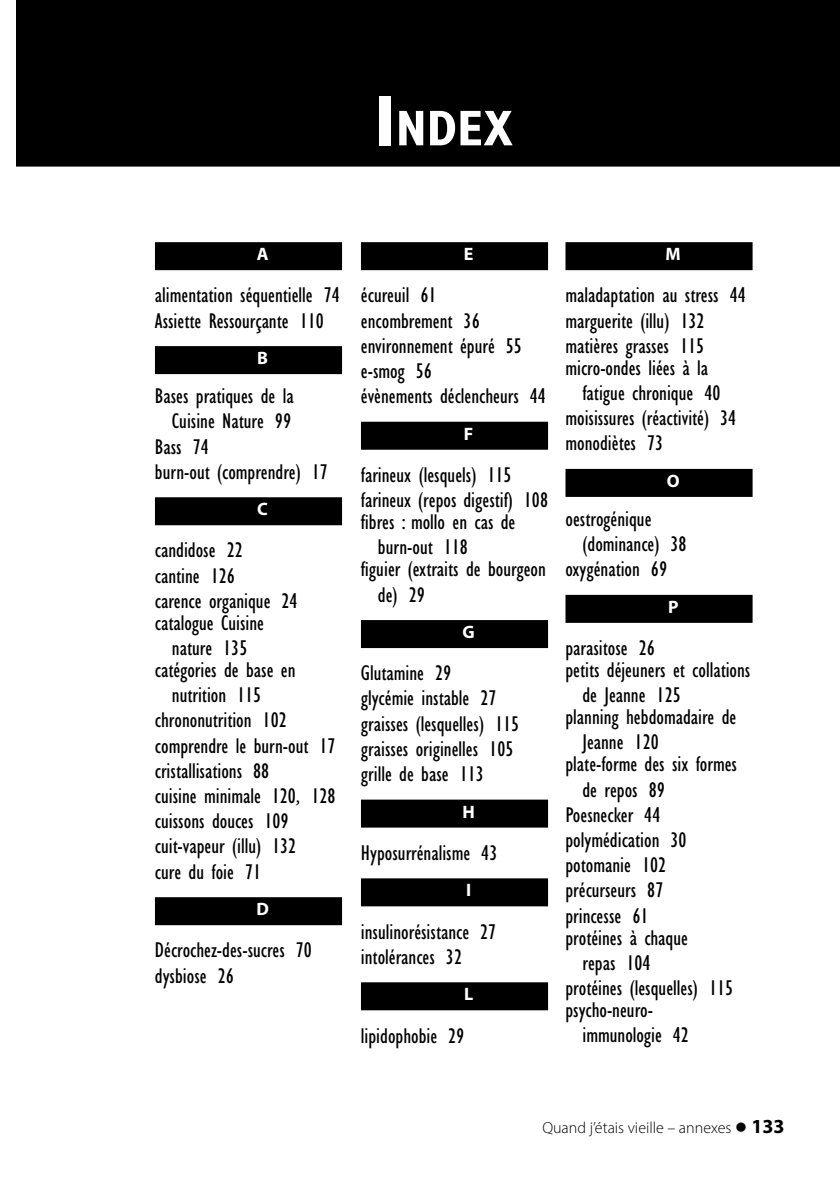
<style>
.page{position:relative;width:840px;height:1190px;background:#fff}
.page>*{position:absolute;margin:0;border:0;box-sizing:border-box;transform-origin:0 0}
.t1{font:700 condensed 50.4px "Gill Sans MT Pro";color:#fff}
.t2{font:condensed 22px/25.2px "Gill Sans MT Pro";color:#000}
.t3{font:700 18px "Myriad Pro";color:#fff}
.t4{font:300 16px "Myriad Pro";color:#000}
.s1{font-size:72px}
.s2{font-family:"Minion Pro";font-style:italic;font-stretch:normal;font-size:21px}
.s3{font-weight:700;font-size:20px}
</style>
<div class="page">
<div style="left:16px;top:0;width:824px;height:167px;background:#000"></div>
<div style="left:155px;top:242px;width:187px;height:28px;background:#000"></div>
<div style="left:155px;top:346px;width:187px;height:28px;background:#000"></div>
<div style="left:155px;top:497px;width:187px;height:28px;background:#000"></div>
<div style="left:155px;top:897px;width:187px;height:28px;background:#000"></div>
<div style="left:361px;top:242px;width:187px;height:28px;background:#000"></div>
<div style="left:361px;top:422px;width:187px;height:28px;background:#000"></div>
<div style="left:361px;top:620px;width:187px;height:28px;background:#000"></div>
<div style="left:361px;top:800px;width:187px;height:28px;background:#000"></div>
<div style="left:361px;top:878px;width:187px;height:28px;background:#000"></div>
<div style="left:361px;top:982px;width:187px;height:28px;background:#000"></div>
<div style="left:566px;top:242px;width:187px;height:28px;background:#000"></div>
<div style="left:566px;top:469px;width:187px;height:28px;background:#000"></div>
<div style="left:566px;top:595px;width:187px;height:28px;background:#000"></div>
<h1 class="t1" style="left:375px;top:98px;width:140px"><span class="s1">I</span>NDEX</h1>
<p class="t3" style="left:257px;top:248px;width:13px">A</p>
<p class="t2" style="left:155px;top:285px;width:186px">alimentation séquentielle 74<br>Assiette Ressourçante 110</p>
<p class="t3" style="left:257px;top:352px;width:12px">B</p>
<p class="t2" style="left:155px;top:386px;width:140px">Bases pratiques de la</p>
<p class="t2" style="left:172px;top:411px;width:121px">Cuisine Nature 99</p>
<p class="t2" style="left:155px;top:436px;width:55px">Bass 74</p>
<p class="t2" style="left:155px;top:461px;width:174px">burn-out (comprendre) 17</p>
<p class="t3" style="left:257px;top:503px;width:12px">C</p>
<p class="t2" style="left:155px;top:540px;width:144px">candidose 22<br>cantine 126<br>carence organique 24</p>
<p class="t2" style="left:155px;top:613px;width:111px;text-align:center">catalogue Cuisine nature 135</p>
<p class="t2" style="left:155px;top:660px;width:142px">catégories de base en</p>
<p class="t2" style="left:172px;top:685px;width:91px">nutrition 115</p>
<p class="t2" style="left:155px;top:710px;width:133px">chrononutrition 102</p>
<p class="t2" style="left:155px;top:735px;width:182px">comprendre le burn-out 17</p>
<p class="t2" style="left:155px;top:761px;width:116px">cristallisations 88</p>
<p class="t2" style="left:155px;top:786px;width:182px">cuisine minimale 120<span class="s2">,</span> 128</p>
<p class="t2" style="left:155px;top:811px;width:135px">cuissons douces 109</p>
<p class="t2" style="left:155px;top:836px;width:143px">cuit-vapeur (illu) 132</p>
<p class="t2" style="left:155px;top:861px;width:108px">cure du foie 71</p>
<p class="t3" style="left:256px;top:903px;width:14px">D</p>
<p class="t2" style="left:155px;top:940px;width:159px">Décrochez-des-sucres 70 dysbiose 26</p>
<p class="t3" style="left:464px;top:248px;width:11px">E</p>
<p class="t2" style="left:361px;top:285px;width:186px">écureuil 61<br>encombrement 36 environnement épuré 55 e-smog 56<br>évènements déclencheurs 44</p>
<p class="t3" style="left:464px;top:427px;width:11px">F</p>
<p class="t2" style="left:361px;top:465px;width:189px">farineux (lesquels) 115 farineux (repos digestif) 108</p>
<p class="t2" style="left:378px;top:512px;width:139px;text-indent:-17px">fibres : mollo en cas de burn-out 118</p>
<p class="t2" style="left:378px;top:559px;width:169px;text-indent:-17px">figuier (extraits de bourgeon de) 29</p>
<p class="t3" style="left:463px;top:625px;width:14px">G</p>
<p class="t2" style="left:361px;top:663px;width:160px">Glutamine 29<br>glycémie instable 27 graisses (lesquelles) 115 graisses originelles 105 grille de base 113</p>
<p class="t3" style="left:462px;top:805px;width:14px">H</p>
<p class="t2" style="left:361px;top:842px;width:138px">Hyposurrénalisme 43</p>
<p class="t3" style="left:466px;top:884px;width:7px">I</p>
<p class="t2" style="left:361px;top:921px;width:137px">insulinorésistance 27 intolérances 32</p>
<p class="t3" style="left:464px;top:988px;width:11px">L</p>
<p class="t2" style="left:361px;top:1025px;width:105px">lipidophobie 29</p>
<p class="t3" style="left:666px;top:248px;width:17px">M</p>
<p class="t2" style="left:566px;top:285px;width:182px">maladaptation au stress 44 marguerite (illu) 132 matières grasses 115</p>
<p class="t2" style="left:566px;top:357px;width:144px">micro-ondes liées à la</p>
<p class="t2" style="left:583px;top:383px;width:139px">fatigue chronique 40</p>
<p class="t2" style="left:566px;top:408px;width:172px">moisissures (réactivité) 34</p>
<p class="t2" style="left:566px;top:433px;width:99px">monodiètes 73</p>
<p class="t3" style="left:667px;top:474px;width:14px">O</p>
<p class="t2" style="left:566px;top:509px;width:88px">oestrogénique</p>
<p class="t2" style="left:583px;top:534px;width:106px">(dominance) 38</p>
<p class="t2" style="left:566px;top:559px;width:103px">oxygénation 69</p>
<p class="t3" style="left:668px;top:600px;width:12px">P</p>
<p class="t2" style="left:566px;top:639px;width:186px;line-height:22px">parasitose 26<br>petits déjeuners et collations</p>
<p class="t2" style="left:566px;top:687px;width:172px;line-height:22px;text-indent:17px">de Jeanne 125 planning hebdomadaire de</p>
<p class="t2" style="left:566px;top:734px;width:173px;line-height:22px;text-indent:17px">Jeanne 120<br>plate-forme des six formes</p>
<p class="t2" style="left:566px;top:779px;width:123px;text-indent:17px">de repos 89<br>Poesnecker 44 polymédication 30 potomanie 102 précurseurs 87 princesse 61</p>
<p class="t2" style="left:566px;top:927px;width:124px">protéines à chaque</p>
<p class="t2" style="left:583px;top:953px;width:70px">repas 104</p>
<p class="t2" style="left:566px;top:978px;width:169px">protéines (lesquelles) 115</p>
<p class="t2" style="left:583px;top:1000px;width:108px;text-indent:-17px">psycho-neuro&shy;immunologie 42</p>
<p class="t4" style="left:542px;top:1121px;width:244px">Quand j’étais vieille – annexes ● <span class="s3">133</span></p>
</div>
